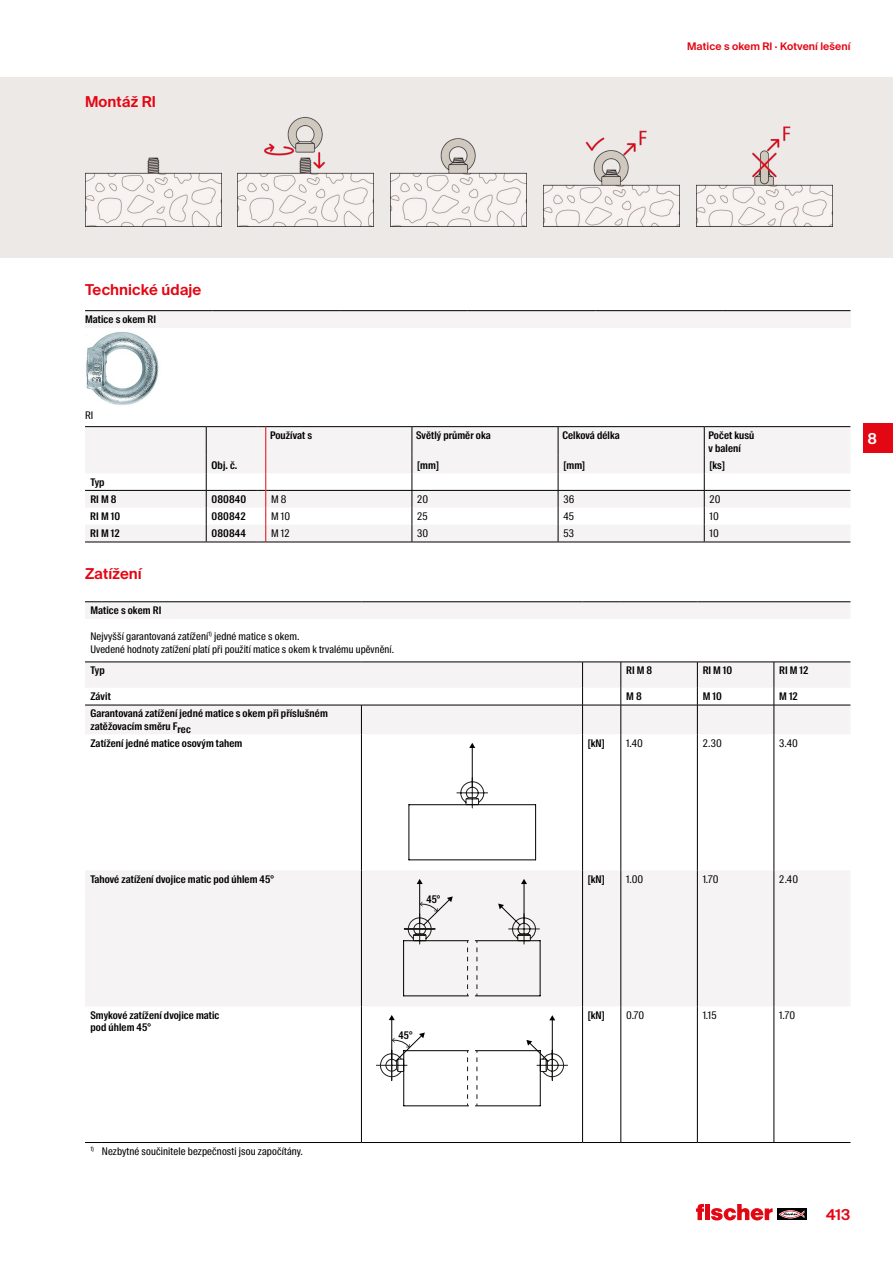
<style>
.page{position:relative;width:893px;height:1263px;background:#fff}
.page>*{position:absolute;margin:0;border:0;box-sizing:border-box;transform-origin:0 0}
.t1{font:600 15px "fischerstrong";letter-spacing:.005em;color:#e30613}
.t2{font:600 15px "fischerstrong";color:#fff}
.t3{font:600 10.5px/12.6px "fischerstrong Cond";letter-spacing:.01em;color:#000}
.t4{font:10.5px/13px "fischerstrong Cond";letter-spacing:.01em;color:#000}
.t5{font:600 10.5px "fischerstrong";letter-spacing:.005em;color:#e30613}
</style>
<div class="page">
<svg style="left:777px;top:1208px;width:29px;height:12px"></svg>
<svg style="left:779px;top:1210px;width:25px;height:8px"></svg>
<svg style="left:696px;top:1204px;width:77px;height:16px"></svg>
<div style="left:863px;top:423px;width:30px;height:30px;background:#e30613"></div>
<div style="left:0;top:77px;width:893px;height:180px;background:#ede9e7"></div>
<img style="left:85px;top:157px;width:136px;height:69px">
<img style="left:238px;top:117px;width:136px;height:109px">
<img style="left:391px;top:138px;width:136px;height:88px">
<img style="left:544px;top:130px;width:136px;height:96px">
<img style="left:697px;top:126px;width:136px;height:100px">
<svg style="left:85px;top:426px;width:765px;height:117px"></svg>
<hr style="left:266px;top:542px;width:146px;height:1px;background:#000">
<hr style="left:412px;top:542px;width:146px;height:1px;background:#000">
<hr style="left:558px;top:542px;width:146px;height:1px;background:#000">
<hr style="left:704px;top:542px;width:146px;height:1px;background:#000">
<div style="left:85px;top:311px;width:765px;height:17px;background:#f5f3f3"></div>
<hr style="left:85px;top:310px;width:128px;height:1px;background:#000">
<hr style="left:213px;top:310px;width:127px;height:1px;background:#000">
<hr style="left:340px;top:310px;width:128px;height:1px;background:#000">
<hr style="left:468px;top:310px;width:127px;height:1px;background:#000">
<hr style="left:595px;top:310px;width:128px;height:1px;background:#000">
<hr style="left:723px;top:310px;width:127px;height:1px;background:#000">
<img style="left:86px;top:332px;width:73px;height:73px">
<svg style="left:85px;top:602px;width:765px;height:404px"></svg>
<hr style="left:361px;top:734px;width:1px;height:136px;background:#000">
<hr style="left:582px;top:734px;width:1px;height:136px;background:#000">
<hr style="left:621px;top:734px;width:1px;height:136px;background:#000">
<hr style="left:697px;top:734px;width:1px;height:136px;background:#000">
<hr style="left:774px;top:734px;width:1px;height:136px;background:#000">
<hr style="left:361px;top:870px;width:1px;height:136px;background:#000">
<hr style="left:582px;top:870px;width:1px;height:136px;background:#000">
<hr style="left:621px;top:870px;width:1px;height:136px;background:#000">
<hr style="left:697px;top:870px;width:1px;height:136px;background:#000">
<hr style="left:774px;top:870px;width:1px;height:136px;background:#000">
<hr style="left:361px;top:1006px;width:1px;height:136px;background:#000">
<hr style="left:582px;top:1006px;width:1px;height:136px;background:#000">
<hr style="left:621px;top:1006px;width:1px;height:136px;background:#000">
<hr style="left:697px;top:1006px;width:1px;height:136px;background:#000">
<hr style="left:774px;top:1006px;width:1px;height:136px;background:#000">
<svg style="left:85px;top:601px;width:17px;height:1px"></svg>
<hr style="left:102px;top:601px;width:259px;height:1px;background:#000">
<hr style="left:361px;top:601px;width:222px;height:1px;background:#000">
<hr style="left:583px;top:601px;width:38px;height:1px;background:#000">
<hr style="left:621px;top:601px;width:76px;height:1px;background:#000">
<hr style="left:697px;top:601px;width:77px;height:1px;background:#000">
<hr style="left:774px;top:601px;width:76px;height:1px;background:#000">
<svg style="left:85px;top:1142px;width:17px;height:1px"></svg>
<svg style="left:85px;top:662px;width:765px;height:72px"></svg>
<hr style="left:102px;top:705px;width:259px;height:1px;background:#000">
<hr style="left:361px;top:705px;width:222px;height:1px;background:#000">
<hr style="left:583px;top:705px;width:38px;height:1px;background:#000">
<hr style="left:621px;top:705px;width:76px;height:1px;background:#000">
<hr style="left:697px;top:705px;width:77px;height:1px;background:#000">
<hr style="left:774px;top:705px;width:76px;height:1px;background:#000">
<hr style="left:102px;top:1142px;width:259px;height:1px;background:#000">
<hr style="left:361px;top:1142px;width:222px;height:1px;background:#000">
<hr style="left:583px;top:1142px;width:38px;height:1px;background:#000">
<hr style="left:621px;top:1142px;width:76px;height:1px;background:#000">
<hr style="left:697px;top:1142px;width:77px;height:1px;background:#000">
<hr style="left:774px;top:1142px;width:76px;height:1px;background:#000">
<svg style="left:456px;top:777px;width:32px;height:31px"></svg>
<hr style="left:472px;top:747px;width:1px;height:40px;background:#000">
<svg style="left:469px;top:743px;width:6px;height:5px"></svg>
<hr style="left:535px;top:805px;width:1px;height:55px;background:#000">
<hr style="left:409px;top:804px;width:127px;height:1px;background:#000">
<hr style="left:409px;top:859px;width:127px;height:1px;background:#000">
<hr style="left:409px;top:805px;width:1px;height:55px;background:#000">
<hr style="left:524px;top:883px;width:1px;height:40px;background:#000">
<svg style="left:521px;top:879px;width:6px;height:5px"></svg>
<hr style="left:419px;top:883px;width:1px;height:40px;background:#000">
<svg style="left:417px;top:879px;width:6px;height:5px"></svg>
<hr style="left:540px;top:941px;width:1px;height:55px;background:#000">
<hr style="left:403px;top:941px;width:1px;height:55px;background:#000">
<svg style="left:404px;top:896px;width:136px;height:100px"></svg>
<hr style="left:391px;top:1019px;width:1px;height:40px;background:#000">
<svg style="left:389px;top:1015px;width:6px;height:5px"></svg>
<hr style="left:552px;top:1019px;width:1px;height:40px;background:#000">
<svg style="left:549px;top:1015px;width:6px;height:5px"></svg>
<svg style="left:376px;top:1032px;width:192px;height:74px"></svg>
<h1 class="t1" style="left:85px;top:93px;width:73px">Montáž RI</h1>
<p class="t5" style="left:687px;top:41px;width:165px">Matice s okem RI · Kotvení lešení</p>
<h1 class="t1" style="left:85px;top:281px;width:118px">Technické údaje</h1>
<p class="t3" style="left:85px;top:313px;width:72px">Matice s okem RI</p>
<p class="t4" style="left:85px;top:409px;width:10px">RI</p>
<p class="t3" style="left:90px;top:474px;width:28px;line-height:16.8px">Typ<br>RI M 8</p>
<p class="t3" style="left:270px;top:429px;width:44px">Používat s</p>
<p class="t3" style="left:416px;top:429px;width:76px">Světlý průměr oka</p>
<p class="t3" style="left:562px;top:429px;width:59px">Celková délka</p>
<p class="t3" style="left:708px;top:429px;width:47px">Počet kusů v balení</p>
<p class="t3" style="left:212px;top:459px;width:27px">Obj. č.</p>
<p class="t3" style="left:417px;top:459px;width:23px">[mm]</p>
<p class="t3" style="left:563px;top:459px;width:23px">[mm]</p>
<p class="t3" style="left:709px;top:459px;width:17px">[ks]</p>
<p class="t3" style="left:212px;top:493px;width:36px">080840</p>
<p class="t4" style="left:271px;top:493px;width:17px">M 8</p>
<p class="t4" style="left:417px;top:493px;width:12px">20</p>
<p class="t4" style="left:563px;top:493px;width:13px">36</p>
<p class="t4" style="left:709px;top:493px;width:12px">20</p>
<p class="t3" style="left:90px;top:510px;width:31px">RI M 10</p>
<p class="t3" style="left:212px;top:510px;width:36px">080842</p>
<p class="t4" style="left:271px;top:510px;width:21px">M 10</p>
<p class="t4" style="left:417px;top:510px;width:12px">25</p>
<p class="t4" style="left:563px;top:510px;width:12px">45</p>
<p class="t4" style="left:709px;top:510px;width:11px">10</p>
<p class="t3" style="left:90px;top:527px;width:31px">RI M 12</p>
<p class="t3" style="left:211px;top:527px;width:36px">080844</p>
<p class="t4" style="left:271px;top:527px;width:20px">M 12</p>
<p class="t4" style="left:417px;top:527px;width:13px">30</p>
<p class="t4" style="left:563px;top:527px;width:12px">53</p>
<p class="t4" style="left:709px;top:527px;width:11px">10</p>
<h1 class="t1" style="left:85px;top:565px;width:58px">Zatížení</h1>
<p class="t3" style="left:90px;top:604px;width:72px">Matice s okem RI</p>
<p class="t4" style="left:90px;top:630px;width:305px">Nejvyšší garantovaná zatížení<sup>1)</sup> jedné matice s okem.<br>Uvedené hodnoty zatížení platí při použití matice s okem k trvalému upěvnění.</p>
<p class="t3" style="left:90px;top:665px;width:16px">Typ</p>
<p class="t3" style="left:626px;top:665px;width:28px">RI M 8</p>
<p class="t3" style="left:703px;top:665px;width:31px">RI M 10</p>
<p class="t3" style="left:779px;top:665px;width:31px">RI M 12</p>
<p class="t3" style="left:90px;top:690px;width:22px">Závit</p>
<p class="t3" style="left:626px;top:690px;width:17px">M 8</p>
<p class="t3" style="left:703px;top:690px;width:21px">M 10</p>
<p class="t3" style="left:779px;top:690px;width:20px">M 12</p>
<p class="t3" style="left:90px;top:708px;width:239px">Garantovaná zatížení jedné matice s okem při příslušném zatěžovacím směru Frec</p>
<p class="t3" style="left:90px;top:737px;width:154px">Zatížení jedné matice osovým tahem</p>
<p class="t3" style="left:588px;top:737px;width:18px">[kN]</p>
<p class="t4" style="left:626px;top:737px;width:18px">1.40</p>
<p class="t4" style="left:703px;top:737px;width:21px">2.30</p>
<p class="t4" style="left:779px;top:737px;width:20px">3.40</p>
<h1 class="t2" style="left:867px;top:430px;width:11px">8</h1>
<p class="t3" style="left:90px;top:873px;width:185px">Tahové zatížení dvojice matic pod úhlem 45°</p>
<p class="t3" style="left:90px;top:1009px;width:131px">Smykové zatížení dvojice matic pod úhlem 45°</p>
<p class="t4" style="left:90px;top:1145px;width:214px"><sup>1)</sup> Nezbytné součinitele bezpečnosti jsou započítány.</p>
<p class="t3" style="left:426px;top:893px;width:15px">45°</p>
<p class="t3" style="left:399px;top:1029px;width:15px">45°</p>
<p class="t3" style="left:588px;top:873px;width:18px">[kN]</p>
<p class="t4" style="left:626px;top:873px;width:19px">1.00</p>
<p class="t4" style="left:703px;top:873px;width:17px">1.70</p>
<p class="t4" style="left:779px;top:873px;width:20px">2.40</p>
<p class="t3" style="left:588px;top:1009px;width:18px">[kN]</p>
<p class="t4" style="left:626px;top:1009px;width:20px">0.70</p>
<p class="t4" style="left:703px;top:1009px;width:16px">1.15</p>
<p class="t4" style="left:779px;top:1009px;width:17px">1.70</p>
<h1 class="t1" style="left:826px;top:1206px;width:26px">413</h1>
</div>
